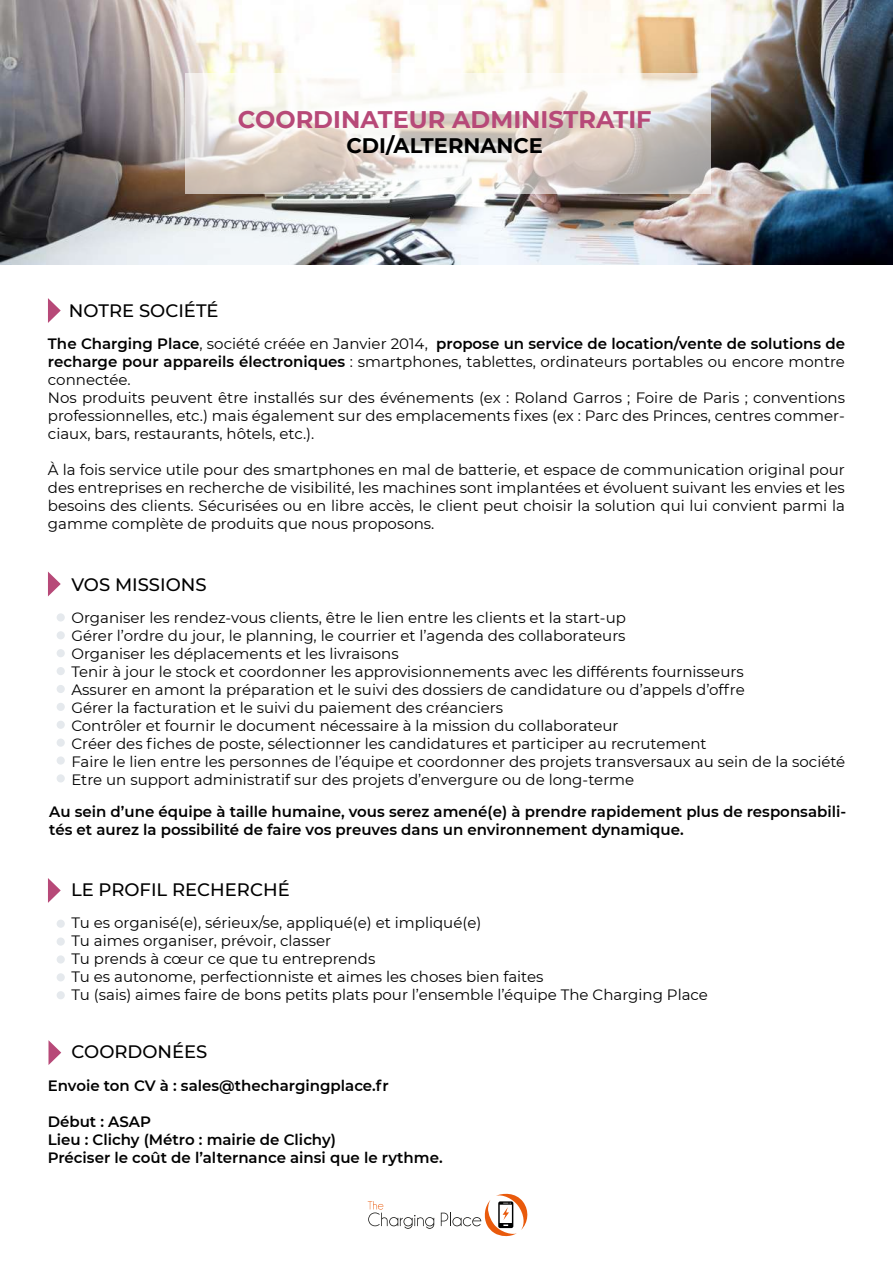
<style>
.page{position:relative;width:893px;height:1263px;background:#fff}
.page>*{position:absolute;margin:0;border:0;box-sizing:border-box;transform-origin:0 0}
.t1{font:700 24px "Montserrat";color:#b74978}
.t2{font:700 21px "Montserrat";color:#000}
.t3{font:500 18px "Montserrat";color:#000}
.t4{font:15px/18px "Montserrat";color:#000}
.t5{font:600 15px/18px "Montserrat";color:#000}
.s1{font-weight:600}
</style>
<div class="page">
<img style="left:0;top:0;width:893px;height:264px">
<svg style="left:185px;top:73px;width:525px;height:121px"></svg>
<svg style="left:48px;top:298px;width:13px;height:25px"></svg>
<svg style="left:48px;top:572px;width:13px;height:24px"></svg>
<div style="left:57px;top:613px;width:8px;height:8px;background:#e5e9ed;border-radius:50%"></div>
<div style="left:57px;top:631px;width:8px;height:8px;background:#e5e9ed;border-radius:50%"></div>
<div style="left:57px;top:649px;width:8px;height:8px;background:#e5e9ed;border-radius:50%"></div>
<div style="left:57px;top:667px;width:8px;height:8px;background:#e5e9ed;border-radius:50%"></div>
<div style="left:57px;top:685px;width:8px;height:8px;background:#e5e9ed;border-radius:50%"></div>
<div style="left:57px;top:703px;width:8px;height:8px;background:#e5e9ed;border-radius:50%"></div>
<div style="left:57px;top:721px;width:8px;height:8px;background:#e5e9ed;border-radius:50%"></div>
<div style="left:57px;top:738px;width:8px;height:9px;background:#e5e9ed;border-radius:50%"></div>
<div style="left:57px;top:756px;width:8px;height:9px;background:#e5e9ed;border-radius:50%"></div>
<div style="left:57px;top:774px;width:8px;height:8px;background:#e5e9ed;border-radius:50%"></div>
<svg style="left:48px;top:878px;width:13px;height:25px"></svg>
<div style="left:57px;top:920px;width:8px;height:8px;background:#e5e9ed;border-radius:50%"></div>
<div style="left:57px;top:937px;width:8px;height:9px;background:#e5e9ed;border-radius:50%"></div>
<div style="left:57px;top:955px;width:8px;height:8px;background:#e5e9ed;border-radius:50%"></div>
<div style="left:57px;top:973px;width:8px;height:8px;background:#e5e9ed;border-radius:50%"></div>
<div style="left:57px;top:991px;width:8px;height:8px;background:#e5e9ed;border-radius:50%"></div>
<svg style="left:49px;top:1041px;width:12px;height:24px"></svg>
<svg style="left:368px;top:1201px;width:66px;height:28px"></svg>
<svg style="left:441px;top:1193px;width:87px;height:44px"></svg>
<h1 class="t1" style="left:238px;top:102px;width:415px">COORDINATEUR ADMINISTRATIF</h1>
<h2 class="t2" style="left:347px;top:130px;width:198px">CDI/ALTERNANCE</h2>
<p class="t3" style="left:69px;top:298px;width:151px">NOTRE SOCIÉTÉ</p>
<p class="t4" style="left:48px;top:334px;width:799px"><span class="s1">The Charging Place</span>, société créée en Janvier 2014, <span class="s1">propose un service de location/vente de solutions de recharge pour appareils électroniques</span> : smartphones, tablettes, ordinateurs portables ou encore montre connectée.<br>Nos produits peuvent être installés sur des événements (ex : Roland Garros ; Foire de Paris ; conventions professionnelles, etc.) mais également sur des emplacements fixes (ex : Parc des Princes, centres commer&shy;ciaux, bars, restaurants, hôtels, etc.).</p>
<p class="t4" style="left:48px;top:460px;width:798px;text-align:justify">À la fois service utile pour des smartphones en mal de batterie, et espace de communication original pour des entreprises en recherche de visibilité, les machines sont implantées et évoluent suivant les envies et les besoins des clients. Sécurisées ou en libre accès, le client peut choisir la solution qui lui convient parmi la gamme complète de produits que nous proposons.</p>
<p class="t3" style="left:71px;top:572px;width:137px">VOS MISSIONS</p>
<p class="t4" style="left:71px;top:608px;width:775px">Organiser les rendez-vous clients, être le lien entre les clients et la start-up<br>Gérer l’ordre du jour, le planning, le courrier et l’agenda des collaborateurs<br>Organiser les déplacements et les livraisons<br>Tenir à jour le stock et coordonner les approvisionnements avec les différents fournisseurs<br>Assurer en amont la préparation et le suivi des dossiers de candidature ou d’appels d’offre<br>Gérer la facturation et le suivi du paiement des créanciers<br>Contrôler et fournir le document nécessaire à la mission du collaborateur<br>Créer des fiches de poste, sélectionner les candidatures et participer au recrutement<br>Faire le lien entre les personnes de l’équipe et coordonner des projets transversaux au sein de la société Etre un support administratif sur des projets d’envergure ou de long-terme</p>
<p class="t5" style="left:49px;top:802px;width:798px">Au sein d’une équipe à taille humaine, vous serez amené(e) à prendre rapidement plus de responsabili&shy;tés et aurez la possibilité de faire vos preuves dans un environnement dynamique.</p>
<p class="t3" style="left:71px;top:877px;width:220px">LE PROFIL RECHERCHÉ</p>
<p class="t4" style="left:71px;top:913px;width:638px">Tu es organisé(e), sérieux/se, appliqué(e) et impliqué(e)<br>Tu aimes organiser, prévoir, classer<br>Tu prends à cœur ce que tu entreprends<br>Tu es autonome, perfectionniste et aimes les choses bien faites<br>Tu (sais) aimes faire de bons petits plats pour l’ensemble l’équipe The Charging Place</p>
<p class="t3" style="left:71px;top:1039px;width:137px">COORDONÉES</p>
<p class="t5" style="left:48px;top:1076px;width:343px">Envoie ton CV à : sales@thechargingplace.fr</p>
<p class="t5" style="left:48px;top:1112px;width:396px">Début : ASAP<br>Lieu : Clichy (Métro : mairie de Clichy)<br>Préciser le coût de l’alternance ainsi que le rythme.</p>
</div>
